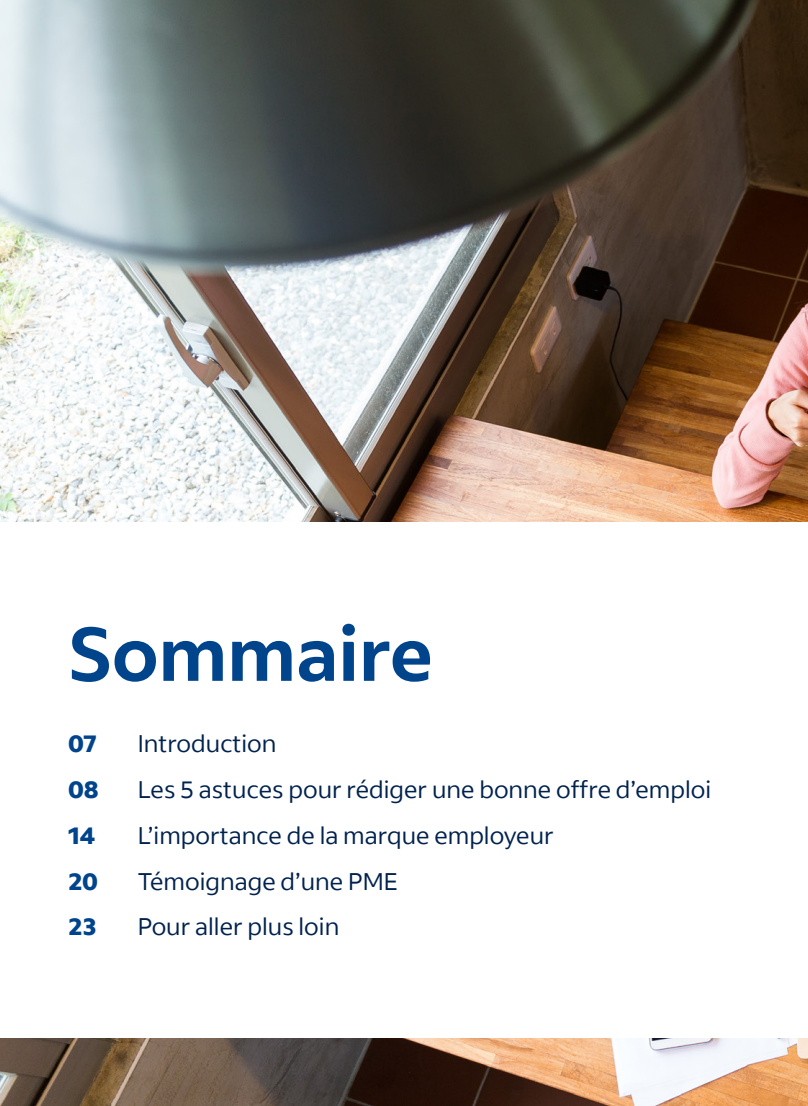
<style>
.page{position:relative;width:808px;height:1106px;background:#fff}
.page>*{position:absolute;margin:0;border:0;box-sizing:border-box;transform-origin:0 0}
.t1{font:700 75px "Indeed Sans";color:#00448c}
.t2{font:24px/45.8px "Indeed Sans";color:#00224d}
.t3{font:800 24px/45.8px "Indeed Sans";color:#00448c}
</style>
<div class="page">
<img style="left:0;top:0;width:808px;height:1106px">
<div style="left:0;top:522px;width:808px;height:515px;background:#fff"></div>
<h1 class="t1" style="left:68px;top:623px;width:366px">Sommaire</h1>
<p class="t3" style="left:68px;top:721px;width:32px">07<br>08<br>14<br>20<br>23</p>
<p class="t2" style="left:138px;top:722px;width:575px">Introduction<br>Les 5 astuces pour rédiger une bonne offre d’emploi<br>L’importance de la marque employeur<br>Témoignage d’une PME<br>Pour aller plus loin</p>
</div>
